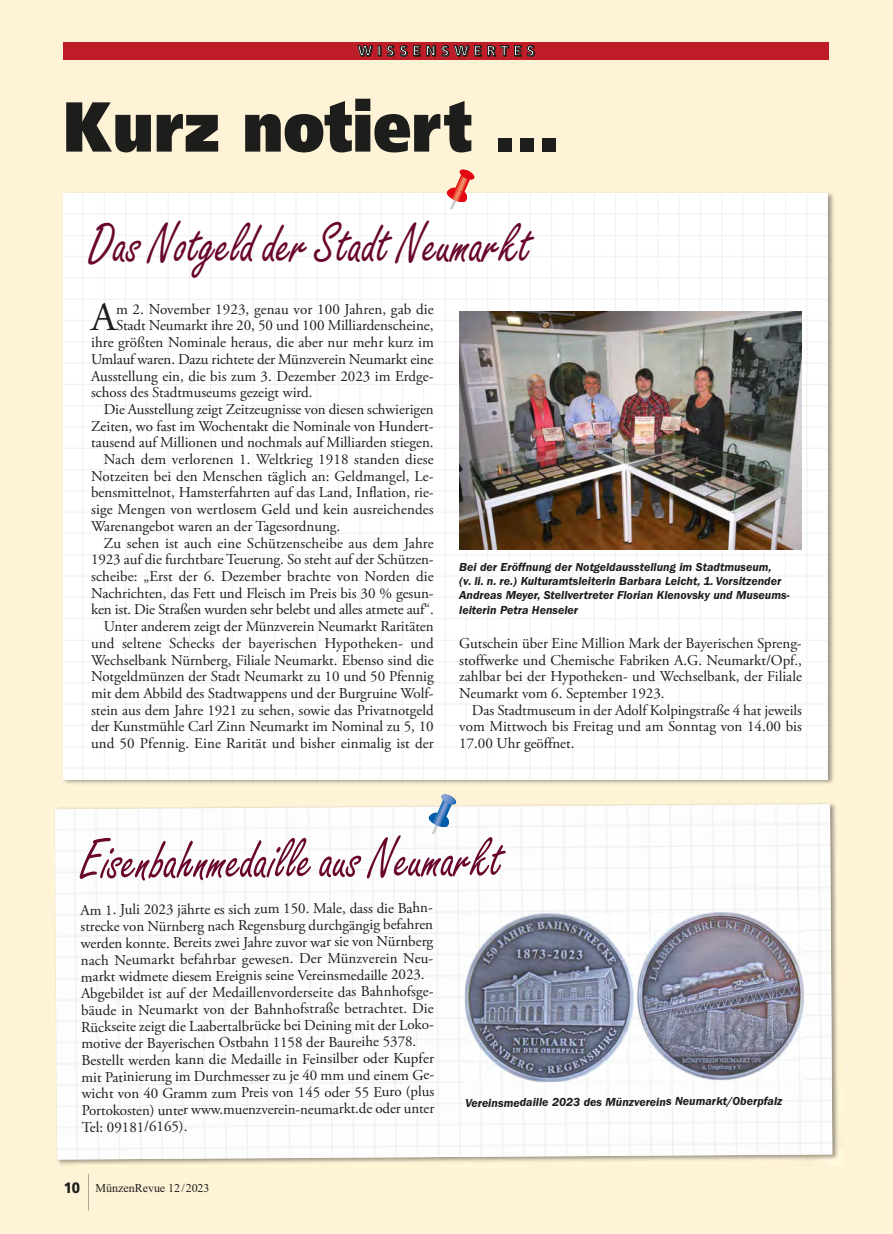
<style>
.page{position:relative;width:893px;height:1234px;background:#fff}
.page>*{position:absolute;margin:0;border:0;box-sizing:border-box;transform-origin:0 0}
.t1{font:900 70.5px "Frutiger LT Std";color:#1d1d1b;scale:.85 1}
.t2{font:58.5px "Freestyle Script Std";color:#69062d;scale:.85 1}
.t3{font:40.5px "Times New Roman";color:#1d1d1b;scale:.25 1}
.t4{font:40.2px "Adobe Garamond Pro";color:#1d1d1b}
.t5{font:15px/16.8px "Adobe Garamond Pro";letter-spacing:-.005em;color:#1d1d1b;text-align:justify}
.t6{font:900 15px "Frutiger LT Std";color:#1d1d1b;scale:.9 1}
.t7{font:700 14.25px "Frutiger LT Std";letter-spacing:.3em;color:#fff}
.t8{font:italic 600 12px/14.4px "ITC Franklin Gothic Std";color:#1d1d1b}
.t9{font:12px "Times New Roman";letter-spacing:-.005em;color:#1d1d1b}
.s1{color:#1d1d1b}
</style>
<div class="page">
<div style="left:0;top:0;width:893px;height:1233px;background:#fff3d7"></div>
<div style="left:64px;top:43px;width:765px;height:17px;background:#be1d28"></div>
<svg style="left:357px;top:45px;width:24px;height:12px"></svg>
<svg style="left:387px;top:44px;width:148px;height:13px"></svg>
<img style="left:63px;top:192px;width:771px;height:592px">
<img style="left:64px;top:193px;width:763px;height:585px">
<svg style="left:447px;top:169px;width:28px;height:40px"></svg>
<img style="left:54px;top:802px;width:785px;height:363px">
<img style="left:55px;top:804px;width:777px;height:355px">
<svg style="left:428px;top:802px;width:28px;height:31px"></svg>
<img style="left:441px;top:794px;width:15px;height:10px">
<img style="left:464px;top:911px;width:341px;height:171px">
<img style="left:459px;top:311px;width:343px;height:238px">
<p class="t7" style="left:359px;top:45px;width:177px"><span class="s1">W</span>ISSTE<span class="s1">HN</span>ES<span class="s1">MWA</span>ERTES</p>
<h1 class="t1" style="left:64px;top:99px;width:586px">Kurz notiert ...</h1>
<h2 class="t2" style="left:89px;top:224px;width:521px">Das Notgeld der Stadt Neumarkt</h2>
<h3 class="t4" style="left:91px;top:301px;width:27px">A</h3>
<p class="t5" style="left:116px;top:302px;width:319px">m 2. November 1923, genau vor 100 Jahren, gab die</p>
<p class="t5" style="left:116px;top:318px;width:319px">Stadt Neumarkt ihre 20, 50 und 100 Milliardenscheine,</p>
<p class="t5" style="left:91px;top:335px;width:344px">ihre größten Nominale heraus, die aber nur mehr kurz im</p>
<p class="t5" style="left:91px;top:352px;width:344px">Umlauf waren. Dazu richtete der Münzverein Neumarkt eine</p>
<p class="t5" style="left:91px;top:368px;width:344px">Ausstellung ein, die bis zum 3. Dezember 2023 im Erdge-</p>
<p class="t5" style="left:91px;top:385px;width:223px">schoss des Stadtmuseums gezeigt wird.</p>
<p class="t5" style="left:104px;top:402px;width:331px">Die Ausstellung zeigt Zeitzeugnisse von diesen schwierigen</p>
<p class="t5" style="left:91px;top:419px;width:344px">Zeiten, wo fast im Wochentakt die Nominale von Hundert-</p>
<p class="t5" style="left:91px;top:435px;width:344px">tausend auf Millionen und nochmals auf Milliarden stiegen.</p>
<p class="t5" style="left:104px;top:452px;width:331px">Nach dem verlorenen 1. Weltkrieg 1918 standen diese</p>
<p class="t5" style="left:91px;top:469px;width:344px">Notzeiten bei den Menschen täglich an: Geldmangel, Le-</p>
<p class="t5" style="left:91px;top:485px;width:344px">bensmittelnot, Hamsterfahrten auf das Land, Inflation, rie-</p>
<p class="t5" style="left:91px;top:502px;width:344px">sige Mengen von wertlosem Geld und kein ausreichendes</p>
<p class="t5" style="left:91px;top:519px;width:251px">Warenangebot waren an der Tagesordnung.</p>
<p class="t5" style="left:104px;top:535px;width:331px">Zu sehen ist auch eine Schützenscheibe aus dem Jahre</p>
<p class="t5" style="left:91px;top:552px;width:344px">1923 auf die furchtbare Teuerung. So steht auf der Schützen-</p>
<p class="t5" style="left:91px;top:569px;width:344px">scheibe: „Erst der 6. Dezember brachte von Norden die</p>
<p class="t5" style="left:91px;top:586px;width:344px">Nachrichten, das Fett und Fleisch im Preis bis 30 % gesun-</p>
<p class="t5" style="left:91px;top:602px;width:344px">ken ist. Die Straßen wurden sehr belebt und alles atmete auf“.</p>
<p class="t5" style="left:104px;top:619px;width:331px">Unter anderem zeigt der Münzverein Neumarkt Raritäten</p>
<p class="t5" style="left:91px;top:636px;width:344px">und seltene Schecks der bayerischen Hypotheken- und</p>
<p class="t5" style="left:91px;top:652px;width:344px">Wechselbank Nürnberg, Filiale Neumarkt. Ebenso sind die</p>
<p class="t5" style="left:91px;top:669px;width:344px">Notgeldmünzen der Stadt Neumarkt zu 10 und 50 Pfennig</p>
<p class="t5" style="left:91px;top:686px;width:344px">mit dem Abbild des Stadtwappens und der Burgruine Wolf-</p>
<p class="t5" style="left:91px;top:702px;width:344px">stein aus dem Jahre 1921 zu sehen, sowie das Privatnotgeld</p>
<p class="t5" style="left:91px;top:719px;width:344px">der Kunstmühle Carl Zinn Neumarkt im Nominal zu 5, 10</p>
<p class="t5" style="left:91px;top:736px;width:344px">und 50 Pfennig. Eine Rarität und bisher einmalig ist der</p>
<p class="t8" style="left:459px;top:560px;width:332px">Bei der Eröffnung der Notgeldausstellung im Stadtmuseum,<br>(v. li. n. re.) Kulturamtsleiterin Barbara Leicht, 1. Vorsitzen der Andreas Meyer, Stellvertreter Florian Klenovsky und Museums&shy;leiterin Petra Henseler</p>
<p class="t5" style="left:459px;top:636px;width:344px">Gutschein über Eine Million Mark der Bayerischen Spreng&shy;stoffwerke und Chemische Fabriken A.G. Neumarkt/Opf., zahlbar bei der Hypotheken- und Wechselbank, der Filiale Neumarkt vom 6. September 1923.</p>
<p class="t5" style="left:459px;top:702px;width:344px;text-indent:13px">Das Stadtmuseum in der Adolf Kolpingstraße 4 hat jeweils vom Mittwoch bis Freitag und am Sonntag von 14.00 bis 17.00 Uhr geöffnet.</p>
<h2 class="t2" style="left:80px;top:840px;width:497px">Eisenbahnmedaille aus Neumarkt</h2>
<p class="t5" style="left:80px;top:901px;width:355px;text-align:left">Am 1. Juli 2023 jährte es sich zum 150. Male, dass die Bahn&shy;strecke von Nürnberg nach Regensburg durchgängig befahren werden konnte. Bereits zwei Jahre zuvor war sie von Nürnberg nach Neumarkt befahrbar gewesen. Der Münzverein Neu&shy;markt widmete diesem Ereignis seine Vereinsmedaille 2023.<br>Abgebildet ist auf der Medaillenvorderseite das Bahnhofsge&shy;bäude in Neumarkt von der Bahnhofstraße betrachtet. Die Rückseite zeigt die Laabertalbrücke bei Deining mit der Loko&shy;motive der Bayerischen Ostbahn 1158 der Baureihe 5378.<br>Bestellt werden kann die Medaille in Feinsilber oder Kupfer mit Patinierung im Durchmesser zu je 40 mm und einem Ge&shy;wicht von 40 Gramm zum Preis von 145 oder 55 Euro (plus Portokosten) unter www.muenzverein-neumarkt.de oder unter Tel: 09181/6165).</p>
<p class="t8" style="left:465px;top:1095px;width:318px">Vereinsmedaille 2023 des Münzvereins Neumarkt/Oberpfalz</p>
<p class="t6" style="left:64px;top:1180px;width:20px">10</p>
<h3 class="t3" style="left:88px;top:1173px;width:10px">|</h3>
<p class="t9" style="left:96px;top:1183px;width:115px">MünzenRevue 12/2023</p>
</div>
